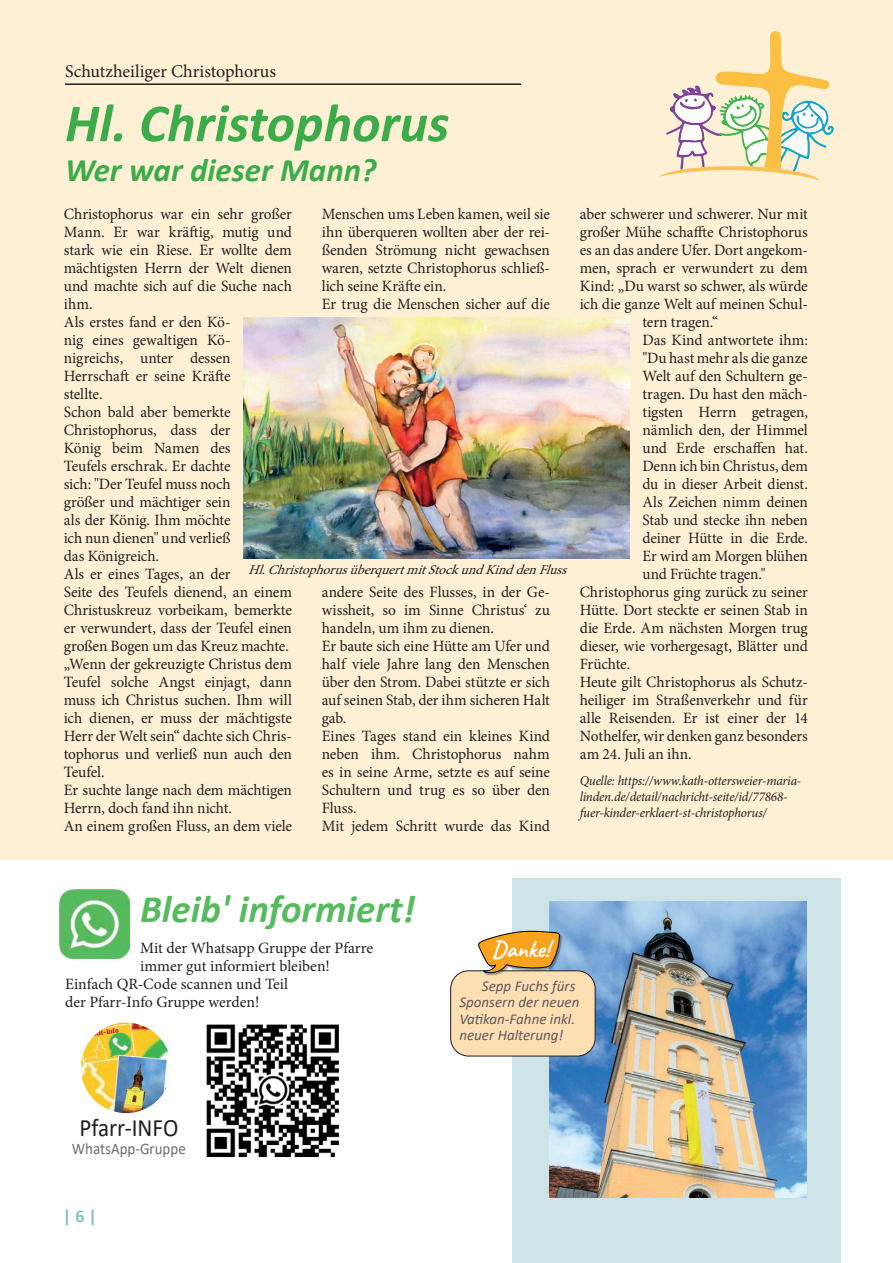
<style>
.page{position:relative;width:893px;height:1263px;background:#fff}
.page>*{position:absolute;margin:0;border:0;box-sizing:border-box;transform-origin:0 0}
.t1{font:italic 700 54px "Calibri";color:#3bac49}
.t2{font:italic 700 39px "Calibri";color:#56bb5e}
.t3{font:italic 700 33px "Calibri";color:#3bac49}
.t4{font:25.05px "Calibri";color:#231f20;scale:.93 1}
.t5{font:700 23.85px "Caveat";color:#fff}
.t6{font:18px "Minion Pro";letter-spacing:-.005em;color:#231f20}
.t7{font:700 18px "Calibri";color:#88c1c5}
.t8{font:16.2px "Calibri";color:#6c6d70;scale:.93 1}
.t9{font:15.75px/18px "Minion Pro";letter-spacing:-.01em;color:#231f20}
.t10{font:15.75px "Minion Pro";letter-spacing:.01em;color:#231f20}
.t11{font:italic 15px/16.5px "Calibri";color:#5a5a5d}
.t12{font:italic 13.5px/16.2px "Minion Pro";letter-spacing:-.015em;color:#231f20}
.t13{font:italic 13.5px "Minion Pro";color:#231f20}
</style>
<div class="page">
<div style="left:512px;top:878px;width:329px;height:385px;background:#cde3e6"></div>
<img style="left:550px;top:901px;width:256px;height:296px">
<div style="left:0;top:0;width:893px;height:859px;background:#fdf0d5"></div>
<hr style="left:65px;top:83px;width:456px;height:2px;background:#231f20">
<svg style="left:659px;top:32px;width:175px;height:148px"></svg>
<img style="left:243px;top:317px;width:387px;height:242px">
<img style="left:206px;top:1024px;width:133px;height:134px">
<div style="left:451px;top:971px;width:144px;height:85px;background:#fedeb3;border-radius:18px"></div>
<div style="left:450px;top:970px;width:145px;height:86px;border:1px solid #231f20;border-radius:18px"></div>
<div style="left:479px;top:932px;width:83px;height:44px;background:#231f20;opacity:.38"></div>
<svg style="left:477px;top:931px;width:83px;height:42px;background:#dba146"></svg>
<img style="left:60px;top:889px;width:69px;height:70px">
<img style="left:81px;top:1022px;width:89px;height:91px">
<p class="t6" style="left:65px;top:59px;width:213px">Schutzheiliger Christophorus</p>
<h1 class="t1" style="left:65px;top:85px;width:386px">Hl. Christophorus</h1>
<h3 class="t3" style="left:65px;top:146px;width:313px">Wer war dieser Mann?</h3>
<p class="t9" style="left:64px;top:205px;width:230px">Christophorus war ein sehr großer<br>Mann. Er war kräftig, mutig und stark wie ein Riese. Er wollte dem mächtigsten Herrn der Welt dienen und machte sich auf die Suche nach ihm.<br>Als erstes fand er den Kö-<br>nig eines gewaltigen Kö&shy;nigreichs, unter dessen<br>Herrschaft er seine Kräfte<br>stellte.<br>Schon bald aber bemerkte<br>Christophorus, dass der<br>König beim Namen des<br>Teufels erschrak. Er dachte<br>sich: "Der Teufel muss noch<br>größer und mächtiger sein<br>als der König. Ihm möchte<br>ich nun dienen" und verließ<br>das Königreich.<br>Als er eines Tages, an der<br>Seite des Teufels dienend, an einem<br>Christuskreuz vorbeikam, bemerkte er verwundert, dass der Teufel einen großen Bogen um das Kreuz machte. „Wenn der gekreuzigte Christus dem<br>Teufel solche Angst einjagt, dann muss ich Christus suchen. Ihm will ich dienen, er muss der mächtigste<br>Herr der Welt sein“ dachte sich Chris&shy;tophorus und verließ nun auch den<br>Teufel.<br>Er suchte lange nach dem mächtigen<br>Herrn, doch fand ihn nicht.<br>An einem großen Fluss, an dem viele</p>
<p class="t9" style="left:322px;top:205px;width:230px">Menschen ums Leben kamen, weil sie ihn überqueren wollten aber der rei&shy;ßenden Strömung nicht gewachsen waren, setzte Christophorus schließ&shy;lich seine Kräfte ein.<br>Er trug die Menschen sicher auf die</p>
<p class="t13" style="left:248px;top:561px;width:326px">Hl.ChristophorusüberquertmitStockundKinddenFluss</p>
<p class="t9" style="left:322px;top:583px;width:230px">andere Seite des Flusses, in der Ge&shy;wissheit, so im Sinne Christus‘ zu handeln, um ihm zu dienen.<br>Er baute sich eine Hütte am Ufer und half viele Jahre lang den Menschen über den Strom. Dabei stützte er sich auf seinen Stab, der ihm sicheren Halt gab.<br>Eines Tages stand ein kleines Kind neben ihm. Christophorus nahm es in seine Arme, setzte es auf seine<br>Schultern und trug es so über den<br>Fluss.<br>Mit jedem Schritt wurde das Kind</p>
<p class="t9" style="left:580px;top:205px;width:230px">aber schwerer und schwerer. Nur mit</p>
<p class="t9" style="left:580px;top:223px;width:230px">großer Mühe schaffte Christophorus</p>
<p class="t9" style="left:580px;top:241px;width:230px">es an das andere Ufer. Dort angekom-</p>
<p class="t9" style="left:580px;top:259px;width:230px">men, sprach er verwundert zu dem</p>
<p class="t9" style="left:580px;top:277px;width:230px">Kind: „Du warst so schwer, als würde</p>
<p class="t9" style="left:580px;top:295px;width:230px">ich die ganze Welt auf meinen Schul-</p>
<p class="t9" style="left:642px;top:313px;width:77px">tern tragen.“</p>
<p class="t9" style="left:642px;top:331px;width:167px">Das Kind antwortete ihm:</p>
<p class="t9" style="left:642px;top:349px;width:167px">"Du hast mehr als die ganze</p>
<p class="t9" style="left:642px;top:367px;width:167px">Welt auf den Schultern ge-</p>
<p class="t9" style="left:642px;top:385px;width:167px">tragen. Du hast den mäch-</p>
<p class="t9" style="left:642px;top:403px;width:167px">tigsten Herrn getragen,</p>
<p class="t9" style="left:642px;top:421px;width:167px">nämlich den, der Himmel</p>
<p class="t9" style="left:642px;top:439px;width:167px">und Erde erschaffen hat.</p>
<p class="t9" style="left:642px;top:457px;width:167px">Denn ich bin Christus, dem</p>
<p class="t9" style="left:642px;top:475px;width:167px">du in dieser Arbeit dienst.</p>
<p class="t9" style="left:642px;top:493px;width:167px">Als Zeichen nimm deinen</p>
<p class="t9" style="left:642px;top:511px;width:167px">Stab und stecke ihn neben</p>
<p class="t9" style="left:642px;top:529px;width:167px">deiner Hütte in die Erde.</p>
<p class="t9" style="left:642px;top:547px;width:167px">Er wird am Morgen blühen</p>
<p class="t9" style="left:642px;top:565px;width:125px">und Früchte tragen."</p>
<p class="t9" style="left:580px;top:583px;width:230px">Christophorus ging zurück zu seiner</p>
<p class="t9" style="left:580px;top:601px;width:230px">Hütte. Dort steckte er seinen Stab in</p>
<p class="t9" style="left:580px;top:619px;width:230px">die Erde. Am nächsten Morgen trug</p>
<p class="t9" style="left:580px;top:637px;width:230px">dieser, wie vorhergesagt, Blätter und</p>
<p class="t9" style="left:580px;top:655px;width:52px">Früchte.</p>
<p class="t9" style="left:580px;top:673px;width:230px">Heute gilt Christophorus als Schutz-</p>
<p class="t9" style="left:580px;top:691px;width:230px">heiliger im Straßenverkehr und für</p>
<p class="t9" style="left:580px;top:709px;width:230px">alle Reisenden. Er ist einer der 14</p>
<p class="t9" style="left:580px;top:727px;width:230px">Nothelfer, wir denken ganz besonders</p>
<p class="t10" style="left:580px;top:743px;width:114px">am 24. Juli an ihn.</p>
<p class="t12" style="left:580px;top:772px;width:223px">Quelle: https://www.kath-ottersweier-maria&shy;linden.de/detail/nachricht-seite/id/77868- fuer-kinder-erklaert-st-christophorus/</p>
<h2 class="t2" style="left:140px;top:881px;width:277px">Bleib' informiert!</h2>
<p class="t9" style="left:140px;top:939px;width:234px">Mit der Whatsapp Gruppe der Pfarre</p>
<p class="t9" style="left:140px;top:957px;width:191px">immer gut informiert bleiben!</p>
<p class="t9" style="left:65px;top:975px;width:225px">Einfach QR-Code scannen und Teil</p>
<p class="t9" style="left:65px;top:993px;width:196px">der Pfarr-Info Gruppe werden!</p>
<h3 class="t4" style="left:79px;top:1110px;width:108px">Pfarr-INFO</h3>
<p class="t8" style="left:72px;top:1137px;width:124px">WhatsApp-Gruppe</p>
<p class="t7" style="left:63px;top:1203px;width:36px">| 6 |</p>
<h3 class="t5" style="left:492px;top:934px;width:59px">Danke!</h3>
<p class="t11" style="left:459px;top:977px;width:122px;text-indent:23px">Sepp Fuchs fürs<br>Sponsern der neuen<br>Vatikan-Fahne inkl. neuer Halterung!</p>
</div>
